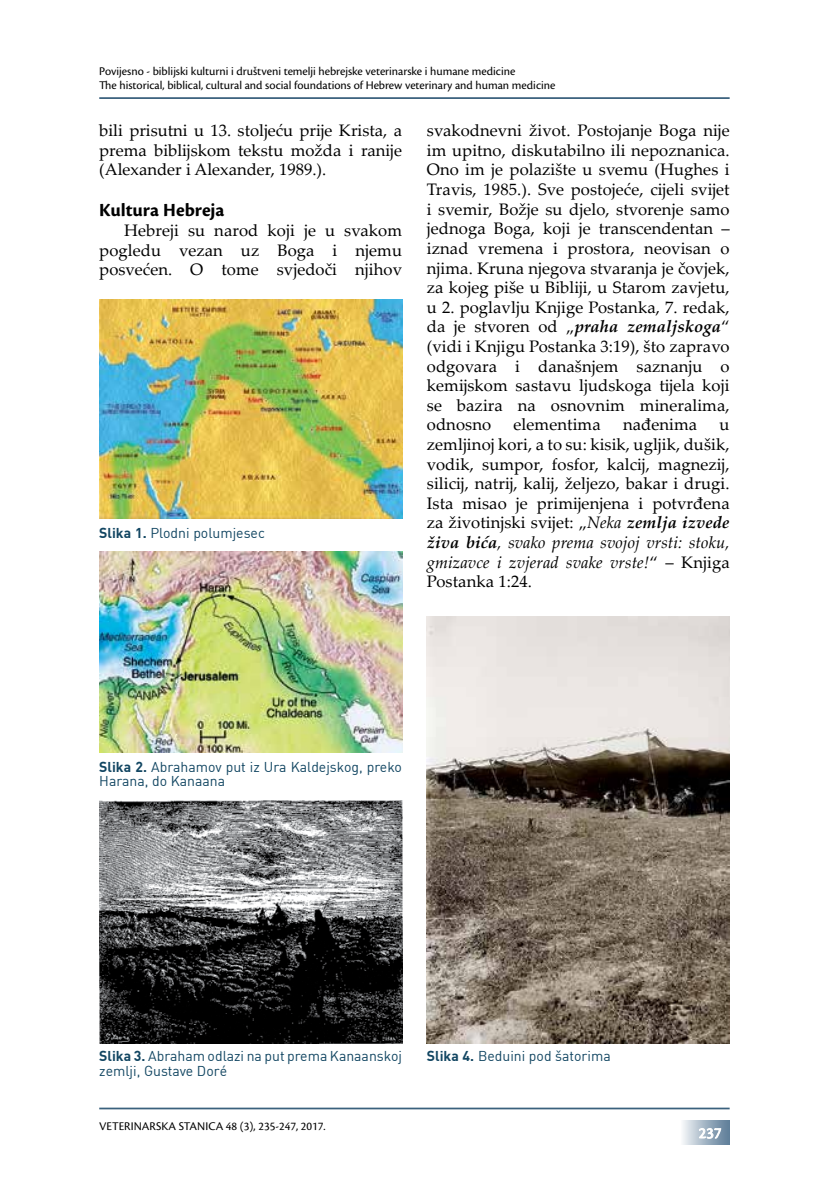
<style>
.page{position:relative;width:819px;height:1191px;background:#fff}
.page>*{position:absolute;margin:0;border:0;box-sizing:border-box;transform-origin:0 0}
.t1{font:700 19.25px "Cronos Pro";color:#000}
.t2{font:16.62px/19.6px "Palatino Linotype";letter-spacing:.005em;color:#000;text-align:justify}
.t3{font:14px/14.9px "DIN";color:#124662}
.t4{font:12.25px/14.7px "Cronos Pro";color:#000}
.s1{font-weight:700}
.s2{font-weight:700;font-style:italic}
.s3{font-style:italic}
</style>
<div class="page">
<hr style="left:99px;top:1107px;width:630px;height:2px;background:#3a617d">
<hr style="left:99px;top:97px;width:630px;height:2px;background:#3a617d">
<div style="left:680px;top:1120px;width:49px;height:25px;background:linear-gradient(to right,#f7f9fa,#597995)"></div>
<svg style="left:698px;top:1126px;width:23px;height:13px"></svg>
<img style="left:99px;top:299px;width:303px;height:219px">
<img style="left:99px;top:552px;width:303px;height:200px">
<img style="left:99px;top:801px;width:303px;height:242px">
<img style="left:427px;top:617px;width:302px;height:426px">
<p class="t4" style="left:99px;top:63px;width:457px">Povijesno - biblijski kulturni i društveni temelji hebrejske veterinarske i humane medicine<br>The historical, biblical, cultural and social foundations of Hebrew veterinary and human medicine</p>
<p class="t2" style="left:99px;top:120px;width:304px">bili prisutni u 13. stoljeću prije Krista, a prema biblijskom tekstu možda i ranije (Alexander i Alexander, 1989.).</p>
<p class="t1" style="left:99px;top:199px;width:127px">Kultura Hebreja</p>
<p class="t2" style="left:99px;top:220px;width:304px;text-indent:25px">Hebreji su narod koji je u svakom pogledu vezan uz Boga i njemu posvećen. O tome svjedoči njihov</p>
<p class="t3" style="left:99px;top:524px;width:167px"><span class="s1">Slika 1.</span> Plodni polumjesec</p>
<p class="t2" style="left:427px;top:120px;width:304px">svakodnevni život. Postojanje Boga nije im upitno, diskutabilno ili nepoznanica.<br>Ono im je polazište u svemu (Hughes i Travis, 1985.). Sve postojeće, cijeli svijet i svemir, Božje su djelo, stvorenje samo jednoga Boga, koji je transcendentan – iznad vremena i prostora, neovisan o njima. Kruna njegova stvaranja je čovjek, za kojeg piše u Bibliji, u Starom zavjetu, u 2. poglavlju Knjige Postanka, 7. redak, da je stvoren od „<span class="s2">praha zemaljskoga</span>“ (vidi i Knjigu Postanka 3:19), što zapravo odgovara i današnjem saznanju o kemijskom sastavu ljudskoga tijela koji se bazira na osnovnim mineralima, odnosno</p>
<p class="t2" style="left:513px;top:414px;width:89px">elementima</p>
<p class="t2" style="left:623px;top:414px;width:76px">nađenima</p>
<p class="t2" style="left:427px;top:414px;width:304px;text-indent:293px">u zemljinoj kori, a to su: kisik, ugljik, dušik, vodik, sumpor, fosfor, kalcij, magnezij, silicij, natrij, kalij, željezo, bakar i drugi.<br>Ista misao je primijenjena i potvrđena za životinjski svijet: „<span class="s3">Neka</span> <span class="s2">zemlja izvede živa bića</span><span class="s3">, svako prema svojoj vrsti: stoku, gmizavce i zvjerad svake vrste!</span>“ – Knjiga Postanka 1:24.</p>
<p class="t3" style="left:99px;top:758px;width:304px"><span class="s1">Slika 2.</span> Abrahamov put iz Ura Kaldejskog, preko<br>Harana, do Kanaana</p>
<p class="t3" style="left:99px;top:1048px;width:304px"><span class="s1">Slika 3.</span> Abraham odlazi na put prema Kanaanskoj zemlji, Gustave Doré</p>
<p class="t3" style="left:427px;top:1048px;width:185px"><span class="s1">Slika 4.</span> Beduini pod šatorima</p>
<p class="t4" style="left:99px;top:1118px;width:228px">VETERINARSKA STANICA 48 (3), 235-247, 2017.</p>
</div>
